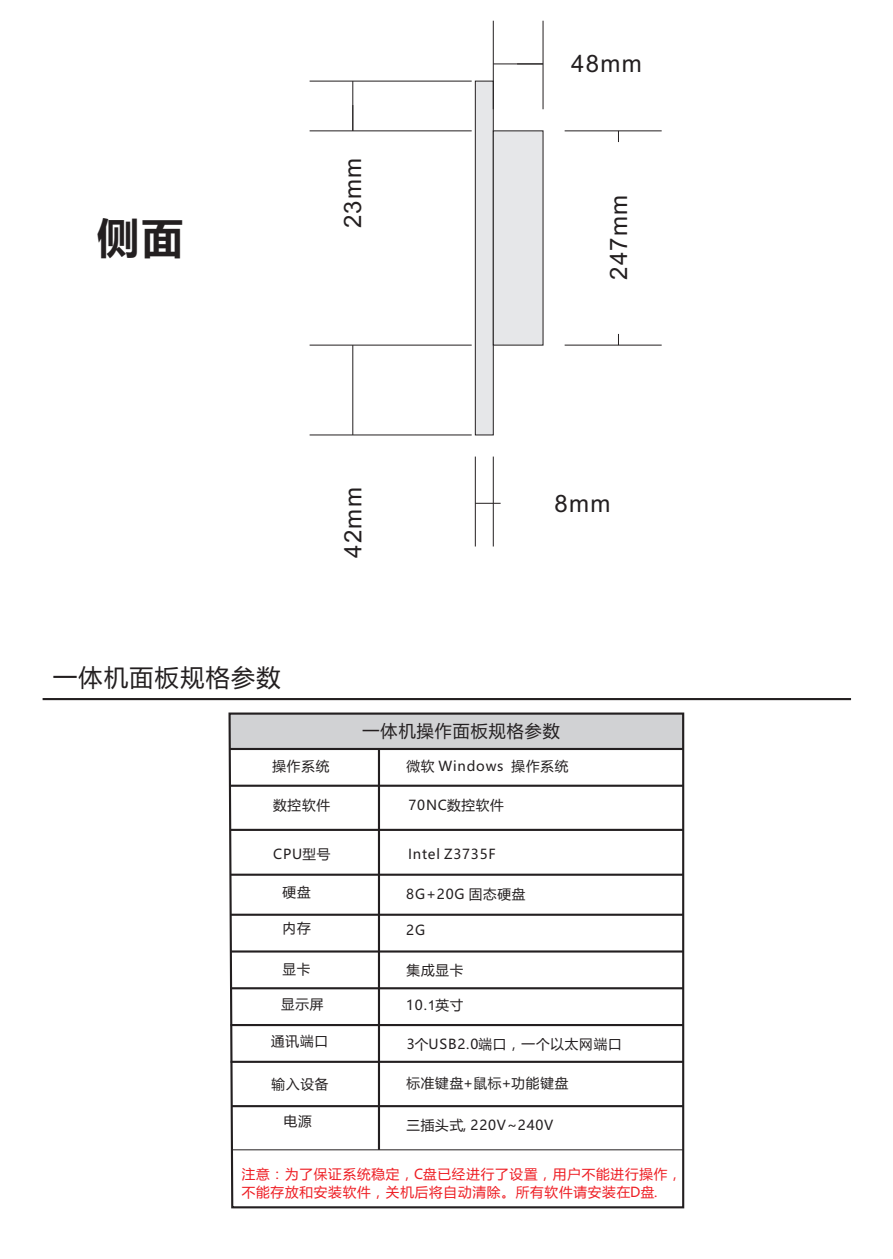
<style>
.page{position:relative;width:893px;height:1259px;background:#fff}
.page>*{position:absolute;margin:0;border:0;box-sizing:border-box;transform-origin:0 0}
.t1{font:700 42px "Microsoft Ya Hei";color:#231f20}
.t2{font:24px "Arial";letter-spacing:.055em;color:#231f20}
.t3{font:24px "Microsoft Ya Hei";letter-spacing:.06em;color:#231f20}
.t4{font:17.1px "Microsoft Ya Hei";letter-spacing:.06em;color:#231f20}
.t5{font:13.5px "Microsoft Ya Hei";letter-spacing:.06em;color:#231f20}
.t6{font:13.5px/18px "Microsoft Ya Hei";letter-spacing:.06em;color:#ee1d23}
.s1{font-family:"Arial"}
</style>
<div class="page">
<svg style="left:475px;top:80px;width:69px;height:355px"></svg>
<hr style="left:352px;top:81px;width:1px;height:50px;background:#231f20">
<svg style="left:352px;top:105px;width:1px;height:25px"></svg>
<hr style="left:310px;top:81px;width:162px;height:1px;background:#231f20">
<hr style="left:310px;top:130px;width:162px;height:1px;background:#231f20">
<hr style="left:352px;top:345px;width:1px;height:90px;background:#231f20">
<hr style="left:310px;top:344px;width:162px;height:2px;background:#231f20">
<hr style="left:310px;top:434px;width:162px;height:1px;background:#231f20">
<hr style="left:493px;top:63px;width:50px;height:1px;background:#231f20">
<svg style="left:517px;top:63px;width:25px;height:1px"></svg>
<hr style="left:493px;top:21px;width:1px;height:88px;background:#231f20">
<hr style="left:542px;top:21px;width:2px;height:88px;background:#231f20">
<svg style="left:476px;top:503px;width:25px;height:1px"></svg>
<hr style="left:475px;top:456px;width:1px;height:90px;background:#231f20">
<hr style="left:493px;top:456px;width:1px;height:90px;background:#231f20">
<hr style="left:565px;top:344px;width:97px;height:2px;background:#231f20">
<hr style="left:565px;top:130px;width:97px;height:1px;background:#231f20">
<svg style="left:228px;top:712px;width:457px;height:497px"></svg>
<hr style="left:230px;top:748px;width:453px;height:2px;background:#231f20">
<hr style="left:378px;top:749px;width:2px;height:400px;background:#231f20">
<hr style="left:230px;top:784px;width:453px;height:3px;background:#231f20">
<hr style="left:230px;top:829px;width:453px;height:2px;background:#231f20">
<hr style="left:231px;top:873px;width:452px;height:2px;background:#231f20">
<hr style="left:231px;top:913px;width:452px;height:2px;background:#231f20">
<hr style="left:231px;top:950px;width:452px;height:2px;background:#231f20">
<hr style="left:231px;top:987px;width:452px;height:2px;background:#231f20">
<hr style="left:231px;top:1024px;width:452px;height:2px;background:#231f20">
<hr style="left:231px;top:1060px;width:452px;height:3px;background:#231f20">
<hr style="left:231px;top:1105px;width:452px;height:2px;background:#231f20">
<hr style="left:232px;top:1149px;width:451px;height:1px;background:#231f20">
<hr style="left:43px;top:698px;width:808px;height:2px;background:#231f20">
<h1 class="t1" style="left:97px;top:218px;width:88px">侧面</h1>
<h2 class="t2" style="left:344px;top:228px;width:72px;rotate:-90deg">23mm</h2>
<h2 class="t2" style="left:571px;top:55px;width:72px">48mm</h2>
<h2 class="t2" style="left:610px;top:280px;width:87px;rotate:-90deg">247mm</h2>
<h2 class="t3" style="left:53px;top:666px;width:229px">一体机面板规格参数</h2>
<h2 class="t2" style="left:344px;top:558px;width:72px;rotate:-90deg">42mm</h2>
<h2 class="t2" style="left:555px;top:494px;width:57px">8mm</h2>
<p class="t4" style="left:363px;top:723px;width:199px">一体机操作面板规格参数</p>
<p class="t5" style="left:273px;top:760px;width:58px">操作系统</p>
<p class="t5" style="left:406px;top:760px;width:164px">微软 Windows 操作系统</p>
<p class="t5" style="left:273px;top:798px;width:58px">数控软件</p>
<p class="t5" style="left:408px;top:799px;width:97px">70NC数控软件</p>
<p class="t5" style="left:273px;top:847px;width:59px">CPU型号</p>
<p class="t5" style="left:408px;top:848px;width:89px">Intel Z3735F</p>
<p class="t5" style="left:283px;top:885px;width:30px">硬盘</p>
<p class="t5" style="left:406px;top:887px;width:121px">8G+20G 固态硬盘</p>
<p class="t5" style="left:283px;top:922px;width:30px">内存</p>
<p class="t5" style="left:406px;top:924px;width:20px">2G</p>
<p class="t5" style="left:282px;top:963px;width:30px">显卡</p>
<p class="t5" style="left:407px;top:964px;width:58px">集成显卡</p>
<p class="t5" style="left:281px;top:998px;width:44px">显示屏</p>
<p class="t5" style="left:406px;top:999px;width:59px">10.<span class="s1">1</span>英寸</p>
<p class="t5" style="left:271px;top:1035px;width:58px">通讯端口</p>
<p class="t5" style="left:407px;top:1038px;width:216px">3个USB2.0端口，一个以太网端口</p>
<p class="t5" style="left:272px;top:1078px;width:58px">输入设备</p>
<p class="t5" style="left:406px;top:1077px;width:163px">标准键盘+鼠标+功能键盘</p>
<p class="t5" style="left:284px;top:1115px;width:30px">电源</p>
<p class="t5" style="left:406px;top:1119px;width:149px">三插头式, 220V~240V</p>
<p class="t6" style="left:242px;top:1165px;width:442px">注意：为了保证系统稳定，C盘已经进行了设置，用户不能进行操作，不能存放和安装软件，关机后将自动清除。所有软件请安装在D盘.</p>
</div>
